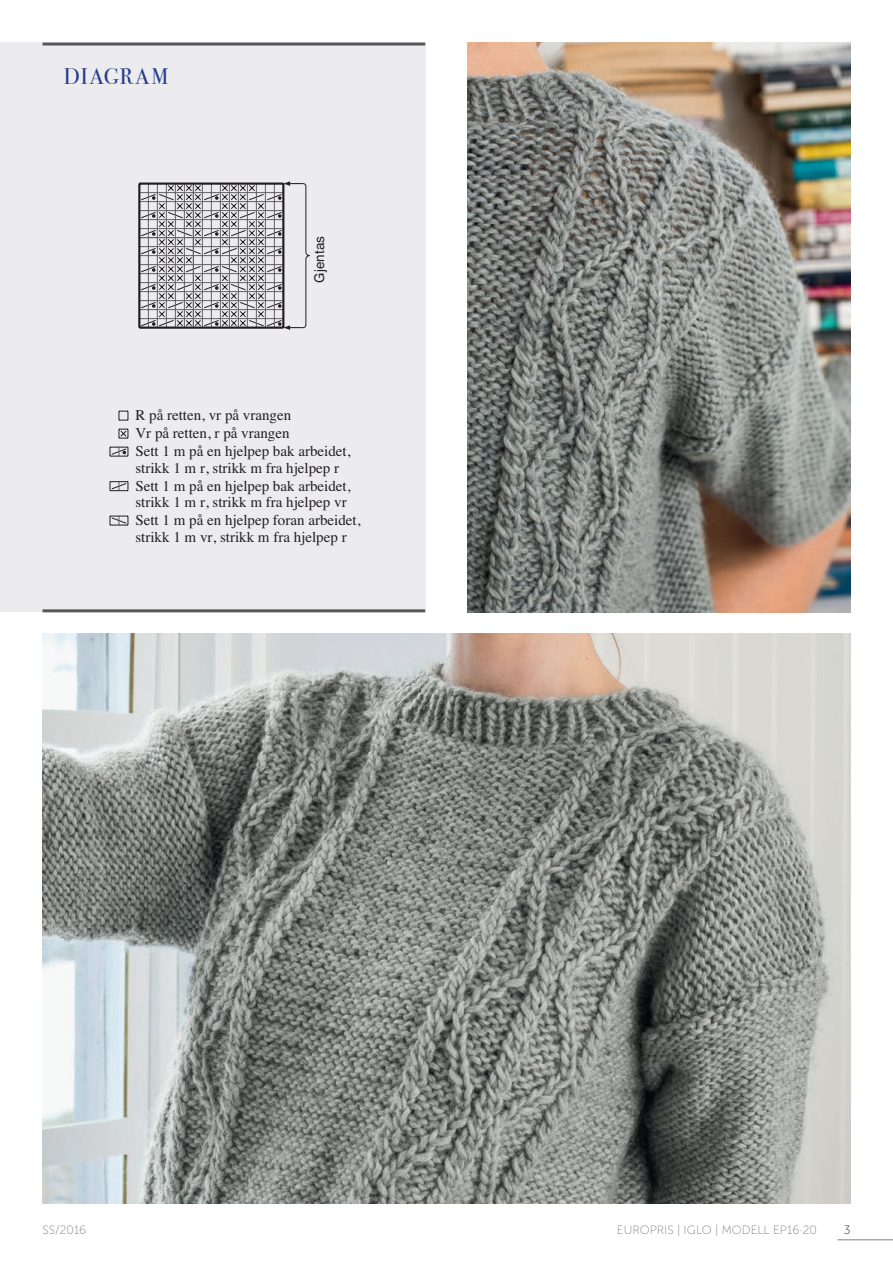
<style>
.page{position:relative;width:893px;height:1263px;background:#fff}
.page>*{position:absolute;margin:0;border:0;box-sizing:border-box;transform-origin:0 0}
.t1{font:22.5px "Bodoni Svty Two ITCTT";letter-spacing:.07em;color:#253d8b}
.t2{font:15px/18px "Times";color:#231f20}
.t3{font:13.5px "Helvetica";color:#231f20}
.t4{font:12px "Museo Sans 100";color:#808285}
.t5{font:12px "Museo Sans 100";color:#231f20}
</style>
<div class="page">
<hr style="left:838px;top:1239px;width:55px;height:1px;background:#808285">
<img style="left:43px;top:634px;width:807px;height:569px">
<img style="left:468px;top:43px;width:382px;height:569px">
<div style="left:0;top:43px;width:425px;height:569px;background:#ececee"></div>
<svg style="left:138px;top:181px;width:172px;height:149px"></svg>
<hr style="left:43px;top:43px;width:382px;height:3px;background:#57585a">
<hr style="left:43px;top:609px;width:382px;height:3px;background:#57585a">
<svg style="left:119px;top:411px;width:10px;height:10px"></svg>
<svg style="left:110px;top:429px;width:19px;height:28px"></svg>
<svg style="left:110px;top:481px;width:19px;height:45px"></svg>
<p class="t1" style="left:64px;top:58px;width:106px">DIAGRAM</p>
<p class="t3" style="left:309px;top:283px;width:48px;rotate:-90deg">Gjentas</p>
<p class="t2" style="left:135px;top:405px;width:216px">R på retten, vr på vrangen<br>Vr på retten, r på vrangen<br>Sett 1 m på en hjelpep bak arbeidet,</p>
<p class="t2" style="left:135px;top:457px;width:216px">strikk 1 m r, strikk m fra hjelpep r<br>Sett 1 m på en hjelpep bak arbeidet,</p>
<p class="t2" style="left:135px;top:492px;width:226px">strikk 1 m r, strikk m fra hjelpep vr<br>Sett 1 m på en hjelpep foran arbeidet,</p>
<p class="t2" style="left:135px;top:526px;width:213px">strikk 1 m vr, strikk m fra hjelpep r</p>
<p class="t4" style="left:43px;top:1223px;width:45px">SS/2016</p>
<p class="t4" style="left:617px;top:1223px;width:201px">EUROPRIS | IGLO | MODELL EP16∙20</p>
<p class="t5" style="left:844px;top:1223px;width:8px">3</p>
</div>
